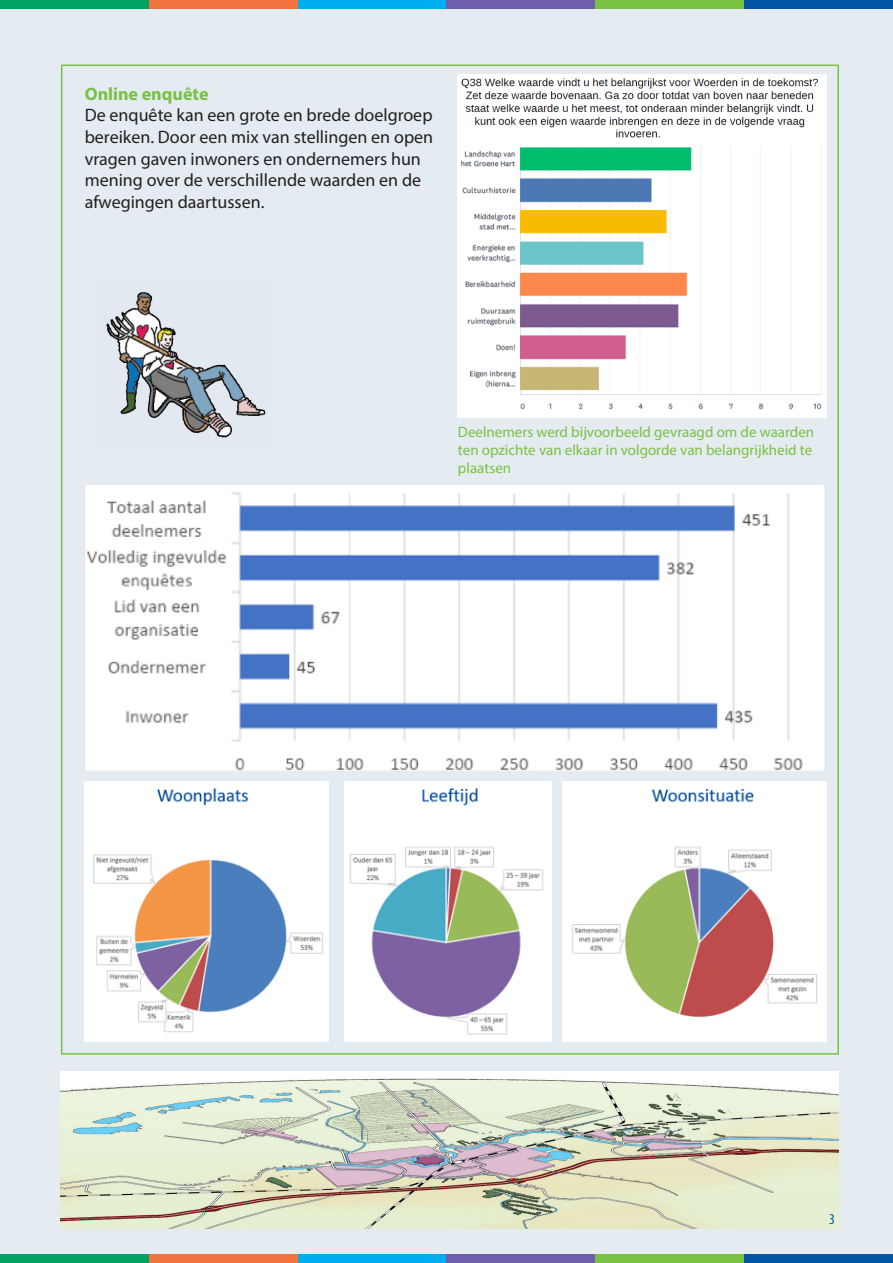
<style>
.page{position:relative;width:893px;height:1263px;background:#e4ebf1}
.page>*{position:absolute;margin:0;border:0;box-sizing:border-box;transform-origin:0 0}
.t1{font:18px/21.6px "Myriad Pro";color:#231f20}
.t2{font:700 18px "Myriad Pro";color:#79c142}
.t3{font:15px/18px "Myriad Pro";color:#79c142}
.t4{font:condensed 15px "Myriad Pro";color:#0155a5}
</style>
<div class="page">
<div style="left:0;top:0;width:149px;height:8px;background:#00a261"></div>
<div style="left:149px;top:0;width:149px;height:8px;background:#f3733f"></div>
<div style="left:298px;top:0;width:148px;height:8px;background:#00aeef"></div>
<div style="left:446px;top:0;width:149px;height:8px;background:#6f5ea9"></div>
<div style="left:595px;top:0;width:149px;height:8px;background:#79c142"></div>
<div style="left:744px;top:0;width:149px;height:8px;background:#0155a5"></div>
<div style="left:0;top:1254px;width:149px;height:9px;background:#00a261"></div>
<div style="left:149px;top:1254px;width:149px;height:9px;background:#f3733f"></div>
<div style="left:298px;top:1254px;width:148px;height:9px;background:#00aeef"></div>
<div style="left:446px;top:1254px;width:149px;height:9px;background:#6f5ea9"></div>
<div style="left:595px;top:1254px;width:149px;height:9px;background:#79c142"></div>
<div style="left:744px;top:1254px;width:149px;height:9px;background:#0155a5"></div>
<img style="left:85px;top:485px;width:741px;height:286px">
<img style="left:344px;top:781px;width:207px;height:261px">
<img style="left:563px;top:781px;width:264px;height:261px">
<img style="left:85px;top:781px;width:243px;height:261px">
<img style="left:458px;top:144px;width:369px;height:274px">
<img style="left:458px;top:74px;width:369px;height:70px">
<img style="left:61px;top:1071px;width:778px;height:157px">
<img style="left:106px;top:292px;width:160px;height:146px">
<p class="t2" style="left:85px;top:82px;width:125px">Online enquête</p>
<p class="t1" style="left:85px;top:104px;width:350px">De enquête kan een grote en brede doelgroep bereiken. Door een mix van stellingen en open vragen gaven inwoners en ondernemers hun mening over de verschillende waarden en de afwegingen daartussen.</p>
<p class="t3" style="left:458px;top:422px;width:358px">Deelnemers werd bijvoorbeeld gevraagd om de waarden ten opzichte van elkaar in volgorde van belangrijkheid te plaatsen</p>
<p class="t4" style="left:829px;top:1210px;width:7px">3</p>
</div>
